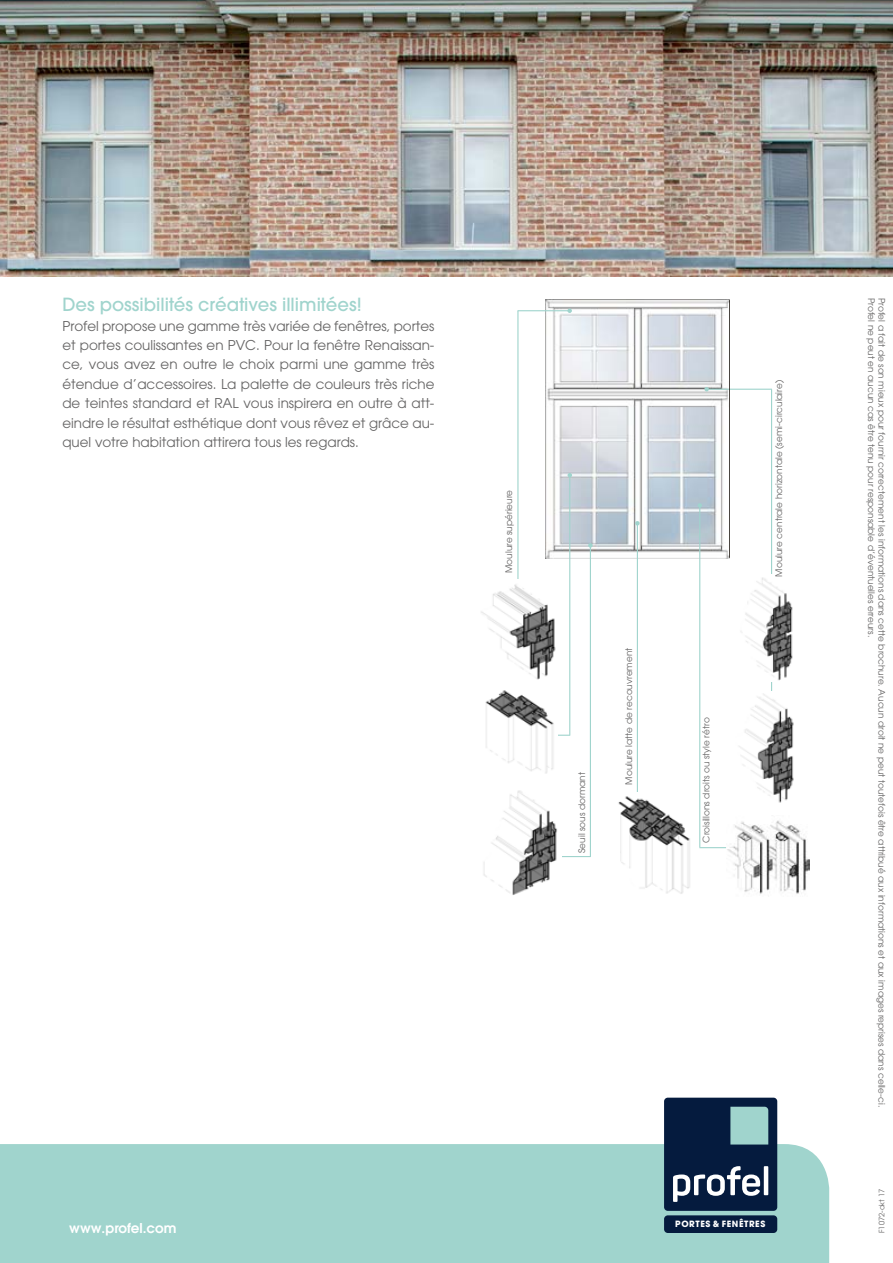
<style>
.page{position:relative;width:893px;height:1263px;background:#fff}
.page>*{position:absolute;margin:0;border:0;box-sizing:border-box;transform-origin:0 0}
.t1{font:500 18px "Avant Garde LT";color:#a0d4cd}
.t2{font:13.5px/19.5px "Avant Garde LT";color:#646363;text-align:justify}
.t3{font:600 13.5px "Avant Garde LT";color:#fff}
.t4{font:9px "Avant Garde LT";color:#646363}
.t5{font:700 8.55px "Avant Garde LT";letter-spacing:.07em;color:#fff}
.t6{font:7.5px "Avant Garde LT";color:#646363}
</style>
<div class="page">
<img style="left:0;top:0;width:893px;height:276px">
<div style="left:0;top:1144px;width:829px;height:119px;background:#a0d4cd"></div>
<img style="left:545px;top:299px;width:184px;height:259px">
<hr style="left:517px;top:311px;width:1px;height:282px;background:#a0d4cd">
<hr style="left:518px;top:310px;width:52px;height:1px;background:#a0d4cd">
<svg style="left:567px;top:308px;width:5px;height:5px"></svg>
<hr style="left:771px;top:389px;width:1px;height:331px;background:#a0d4cd">
<hr style="left:707px;top:389px;width:65px;height:1px;background:#a0d4cd">
<svg style="left:704px;top:387px;width:5px;height:4px"></svg>
<hr style="left:637px;top:523px;width:1px;height:295px;background:#a0d4cd">
<svg style="left:635px;top:521px;width:5px;height:4px"></svg>
<svg style="left:558px;top:735px;width:12px;height:1px"></svg>
<hr style="left:569px;top:475px;width:1px;height:260px;background:#a0d4cd">
<svg style="left:567px;top:473px;width:5px;height:4px"></svg>
<hr style="left:550px;top:856px;width:40px;height:1px;background:#a0d4cd">
<hr style="left:590px;top:545px;width:1px;height:312px;background:#a0d4cd">
<svg style="left:588px;top:543px;width:5px;height:5px"></svg>
<hr style="left:699px;top:847px;width:55px;height:1px;background:#a0d4cd">
<hr style="left:699px;top:505px;width:1px;height:342px;background:#a0d4cd">
<svg style="left:697px;top:503px;width:5px;height:5px"></svg>
<img style="left:481px;top:580px;width:75px;height:100px">
<img style="left:740px;top:574px;width:53px;height:107px">
<img style="left:485px;top:690px;width:69px;height:84px">
<img style="left:739px;top:691px;width:55px;height:112px">
<img style="left:483px;top:790px;width:79px;height:105px">
<img style="left:727px;top:820px;width:82px;height:74px">
<img style="left:618px;top:792px;width:72px;height:102px">
<hr style="left:729px;top:300px;width:1px;height:258px;background:#17110b">
<div style="left:664px;top:1215px;width:113px;height:18px;background:#051b3e;border-radius:4px"></div>
<div style="left:664px;top:1098px;width:113px;height:113px;background:#051b3e;border-radius:4px"></div>
<svg style="left:730px;top:1107px;width:38px;height:37px"></svg>
<svg style="left:673px;top:1166px;width:87px;height:36px"></svg>
<hr style="left:764px;top:1166px;width:4px;height:29px;background:#fff">
<h1 class="t1" style="left:62px;top:293px;width:301px">Des possibilités créatives illimitées!</h1>
<p class="t2" style="left:62px;top:316px;width:374px">Profel propose une gamme très variée de fenêtres, portes et portes coulissantes en PVC. Pour la fenêtre Renaissan&shy;ce, vous avez en outre le choix parmi une gamme très étendue d’accessoires. La palette de couleurs très riche de teintes standard et RAL vous inspirera en outre à att&shy;eindre le résultat esthétique dont vous rêvez et grâce au&shy;quel votre habitation attirera tous les regards.</p>
<p class="t4" style="left:504px;top:573px;width:85px;rotate:-90deg">Moulure supérieure</p>
<p class="t4" style="left:577px;top:853px;width:82px;rotate:-90deg">Seuil sous dormant</p>
<p class="t4" style="left:624px;top:784px;width:138px;rotate:-90deg">Moulure latte de recouvrement</p>
<p class="t4" style="left:701px;top:842px;width:127px;rotate:-90deg">Croisillons droits ou style rétro</p>
<p class="t4" style="left:774px;top:576px;width:198px;rotate:-90deg">Moulure centrale horizontale (semi-circulaire)</p>
<h2 class="t3" style="left:69px;top:1219px;width:109px">www.profel.com</h2>
<p class="t5" style="left:675px;top:1219px;width:92px">PORTES &amp; FENÊTRES</p>
<p class="t4" style="left:877px;top:298px;width:341px;rotate:90deg">Profel ne peut en aucun cas être tenu pour responsable d’éventuelles erreurs.</p>
<p class="t4" style="left:887px;top:298px;width:811px;rotate:90deg">Profel a fait de son mieux pour fournir correctement les informations dans cette brochure. Aucun droit ne peut toutefois être attribué aux informations et aux images reprises dans celle-ci.</p>
<p class="t6" style="left:877px;top:1233px;width:46px;rotate:-90deg">F1072-okt 17</p>
</div>
